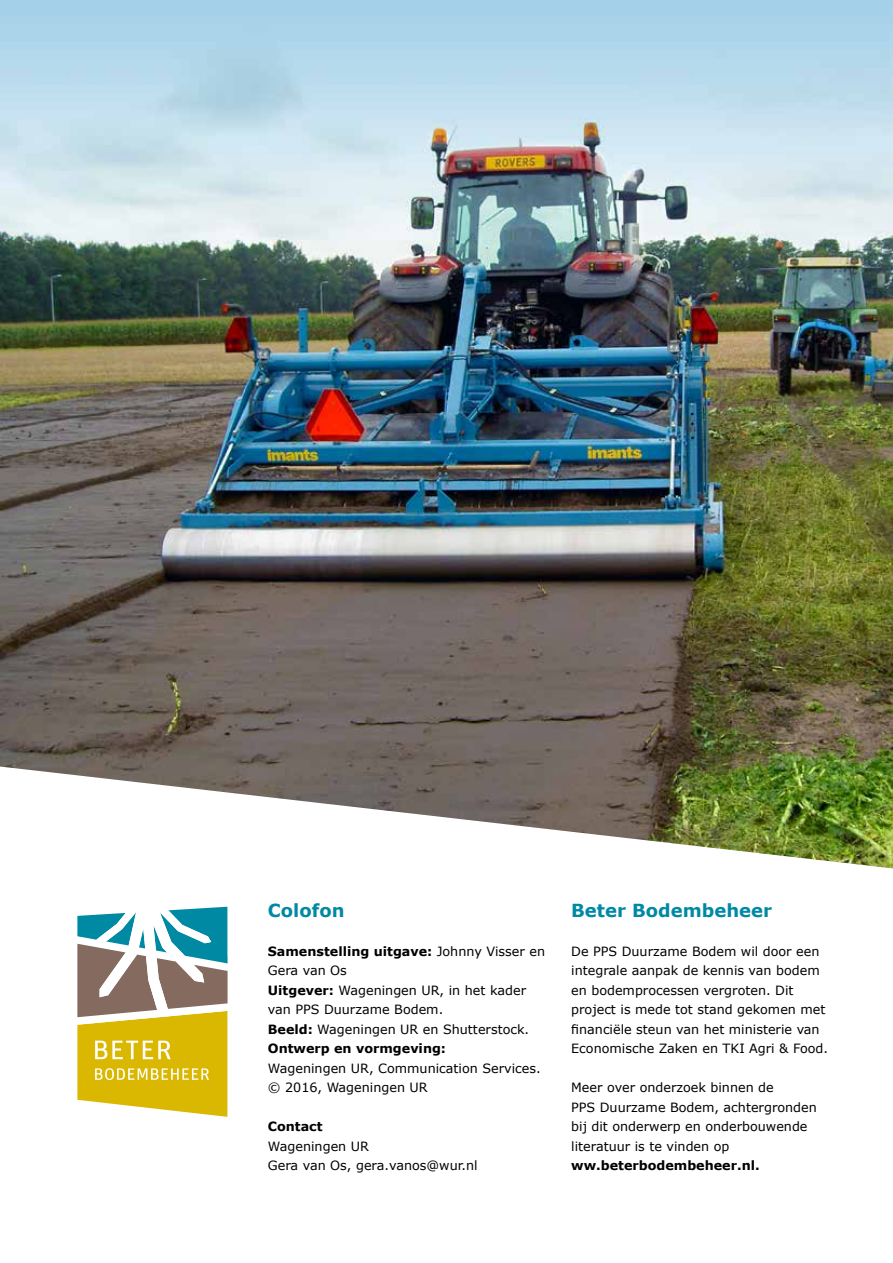
<style>
.page{position:relative;width:893px;height:1263px;background:#fff}
.page>*{position:absolute;margin:0;border:0;box-sizing:border-box;transform-origin:0 0}
.t1{font:700 18px "Verdana";color:#0089a4}
.t2{font:12.75px/19.5px "Verdana";color:#000}
.t3{font:700 12.75px "Verdana";color:#000}
.s1{font-weight:700}
</style>
<div class="page">
<svg style="left:77px;top:907px;width:150px;height:210px"></svg>
<img style="left:0;top:0;width:893px;height:868px">
<h1 class="t1" style="left:268px;top:898px;width:78px">Colofon</h1>
<p class="t2" style="left:268px;top:941px;width:279px"><span class="s1">Samenstelling uitgave:</span> Johnny Visser en<br>Gera van Os<br><span class="s1">Uitgever:</span> Wageningen UR, in het kader van PPS Duurzame Bodem.<br><span class="s1">Beeld:</span> Wageningen UR en Shutterstock.<br><span class="s1">Ontwerp en vormgeving:</span></p>
<p class="t2" style="left:268px;top:1058px;width:274px">Wageningen UR, Communication Services. © 2016, Wageningen UR</p>
<p class="t3" style="left:268px;top:1118px;width:56px">Contact</p>
<p class="t2" style="left:268px;top:1136px;width:211px">Wageningen UR<br>Gera van Os, gera.vanos@wur.nl</p>
<h1 class="t1" style="left:571px;top:898px;width:202px">Beter Bodembeheer</h1>
<p class="t2" style="left:571px;top:941px;width:258px">De PPS Duurzame Bodem wil door een integrale aanpak de kennis van bodem en bodemprocessen vergroten. Dit project is mede tot stand gekomen met financiële steun van het ministerie van Economische Zaken en TKI Agri &amp; Food.</p>
<p class="t2" style="left:571px;top:1078px;width:247px">Meer over onderzoek binnen de<br>PPS Duurzame Bodem, achtergronden bij dit onderwerp en onderbouwende literatuur is te vinden op</p>
<p class="t3" style="left:571px;top:1157px;width:190px">ww.beterbodembeheer.nl.</p>
</div>
